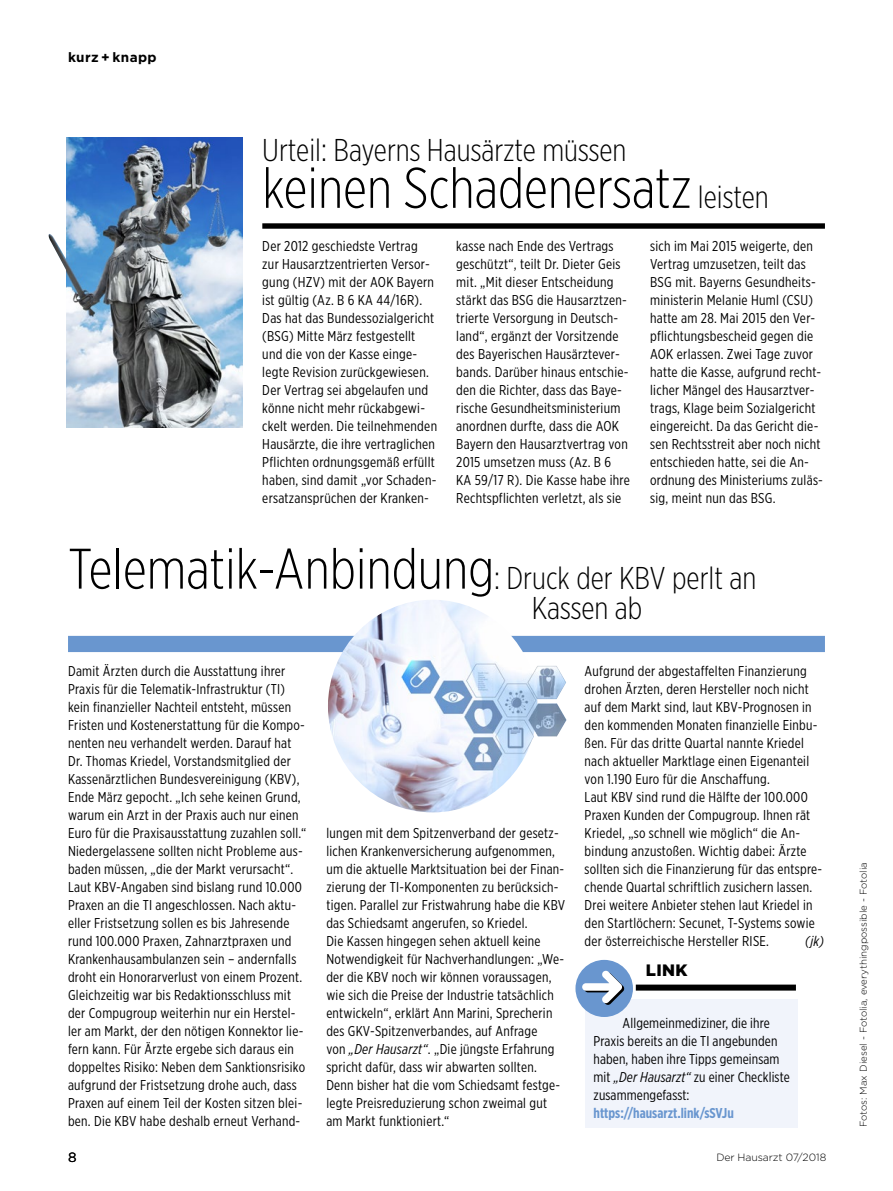
<style>
.page{position:relative;width:893px;height:1191px;background:#fff}
.page>*{position:absolute;margin:0;border:0;box-sizing:border-box;transform-origin:0 0}
.t1{font:300 57px "Gotham X Narrow";color:#000}
.t2{font:300 31.5px "Gotham X Narrow";color:#000}
.t3{font:900 16.5px "Gotham";color:#000}
.t4{font:14.25px/18px "Gotham X Narrow";letter-spacing:.02em;color:#000}
.t5{font:700 14.25px "Gotham X Narrow";color:#6996cf}
.t6{font:italic 14.25px "Gotham X Narrow";color:#000}
.t7{font:700 13.5px "Gotham";letter-spacing:.03em;color:#000}
.t8{font:13.5px "Gotham";color:#000}
.t9{font:300 10.5px "Gotham";letter-spacing:-.01em;color:#000}
.t10{font:300 9.75px "Gotham";color:#000}
.s1{font-size:31.5px}
.s2{font-style:italic}
</style>
<div class="page">
<div style="left:262px;top:223px;width:563px;height:6px;background:#000"></div>
<div style="left:68px;top:636px;width:757px;height:16px;background:#6996cf"></div>
<div style="left:585px;top:999px;width:212px;height:128px;background:#f1f4fb"></div>
<div style="left:636px;top:984px;width:160px;height:6px;background:#000"></div>
<div style="left:575px;top:960px;width:58px;height:57px;background:#6996cf;border-radius:50%"></div>
<svg style="left:582px;top:970px;width:42px;height:35px"></svg>
<img style="left:328px;top:600px;width:209px;height:212px">
<img style="left:66px;top:137px;width:176px;height:290px">
<img style="left:49px;top:234px;width:35px;height:59px">
<img style="left:464px;top:665px;width:102px;height:105px">
<p class="t7" style="left:68px;top:48px;width:90px">kurz + knapp</p>
<h2 class="t2" style="left:262px;top:132px;width:366px">Urteil: Bayerns Hausärzte müssen</h2>
<h1 class="t1" style="left:262px;top:154px;width:508px">keinen Schadenersatz <span class="s1">leisten</span></h1>
<p class="t4" style="left:262px;top:237px;width:176px">Der 2012 geschiedste Vertrag zur Hausarztzentrierten Versor&shy;gung (HZV) mit der AOK Bayern ist gültig (Az. B 6 KA 44/16R).<br>Das hat das Bundessozialgericht (BSG) Mitte März festgestellt und die von der Kasse einge&shy;legte Revision zurückgewiesen.<br>Der Vertrag sei abgelaufen und könne nicht mehr rückabgewi&shy;ckelt werden. Die teilnehmenden<br>Hausärzte, die ihre vertraglichen<br>Pflichten ordnungsgemäß erfüllt haben, sind damit „vor Schaden&shy;ersatzansprüchen der Kranken-</p>
<p class="t4" style="left:456px;top:237px;width:175px">kasse nach Ende des Vertrags geschützt“, teilt Dr. Dieter Geis mit. „Mit dieser Entscheidung stärkt das BSG die Hausarztzen&shy;trierte Versorgung in Deutsch&shy;land“, ergänzt der Vorsitzende des Bayerischen Hausärztever&shy;bands. Darüber hinaus entschie&shy;den die Richter, dass das Baye&shy;rische Gesundheitsministerium anordnen durfte, dass die AOK<br>Bayern den Hausarztvertrag von<br>2015 umsetzen muss (Az. B 6<br>KA 59/17 R). Die Kasse habe ihre<br>Rechtspflichten verletzt, als sie</p>
<p class="t4" style="left:650px;top:237px;width:174px">sich im Mai 2015 weigerte, den<br>Vertrag umzusetzen, teilt das<br>BSG mit. Bayerns Gesundheits&shy;ministerin Melanie Huml (CSU) hatte am 28. Mai 2015 den Ver&shy;pflichtungsbescheid gegen die<br>AOK erlassen. Zwei Tage zuvor hatte die Kasse, aufgrund recht&shy;licher Mängel des Hausarztver&shy;trags, Klage beim Sozialgericht eingereicht. Da das Gericht die&shy;sen Rechtsstreit aber noch nicht entschieden hatte, sei die An&shy;ordnung des Ministeriums zuläs&shy;sig, meint nun das BSG.</p>
<h1 class="t1" style="left:68px;top:535px;width:690px">Telematik-Anbindung<span class="s1">: Druck der KBV perlt an</span></h1>
<h2 class="t2" style="left:532px;top:589px;width:112px">Kassen ab</h2>
<p class="t4" style="left:68px;top:662px;width:240px">Damit Ärzten durch die Ausstattung ihrer Praxis für die Telematik-Infrastruktur (TI) kein finanzieller Nachteil entsteht, müssen Fristen und Kostenerstattung für die Kompo&shy;nenten neu verhandelt werden. Darauf hat Dr. Thomas Kriedel, Vorstandsmitglied der Kassenärztlichen Bundesvereinigung (KBV), Ende März gepocht. „Ich sehe keinen Grund, warum ein Arzt in der Praxis auch nur einen Euro für die Praxisausstattung zuzahlen soll.“ Niedergelassene sollten nicht Probleme aus&shy;baden müssen, „die der Markt verursacht“.<br>Laut KBV-Angaben sind bislang rund 10.000<br>Praxen an die TI angeschlossen. Nach aktu&shy;eller Fristsetzung sollen es bis Jahresende rund 100.000 Praxen, Zahnarztpraxen und Krankenhausambulanzen sein – andernfalls droht ein Honorarverlust von einem Prozent.<br>Gleichzeitig war bis Redaktionsschluss mit der Compugroup weiterhin nur ein Herstel&shy;ler am Markt, der den nötigen Konnektor lie&shy;fern kann. Für Ärzte ergebe sich daraus ein doppeltes Risiko: Neben dem Sanktionsrisiko aufgrund der Fristsetzung drohe auch, dass Praxen auf einem Teil der Kosten sitzen blei&shy;ben. Die KBV habe deshalb erneut Verhand-</p>
<p class="t4" style="left:326px;top:824px;width:240px">lungen mit dem Spitzenverband der gesetz&shy;lichen Krankenversicherung aufgenommen, um die aktuelle Marktsituation bei der Finan&shy;zierung der TI-Komponenten zu berücksich&shy;tigen. Parallel zur Fristwahrung habe die KBV das Schiedsamt angerufen, so Kriedel.<br>Die Kassen hingegen sehen aktuell keine Notwendigkeit für Nachverhandlungen: „We&shy;der die KBV noch wir können voraussagen, wie sich die Preise der Industrie tatsächlich entwickeln“, erklärt Ann Marini, Sprecherin des GKV-Spitzenverbandes, auf Anfrage<br>von <span class="s2">„Der Hausarzt“</span>. „Die jüngste Erfahrung spricht dafür, dass wir abwarten sollten.<br>Denn bisher hat die vom Schiedsamt festge&shy;legte Preisreduzierung schon zweimal gut am Markt funktioniert.“</p>
<p class="t4" style="left:585px;top:661px;width:239px">Aufgrund der abgestaffelten Finanzierung drohen Ärzten, deren Hersteller noch nicht auf dem Markt sind, laut KBV-Prognosen in den kommenden Monaten finanzielle Einbu&shy;ßen. Für das dritte Quartal nannte Kriedel nach aktueller Marktlage einen Eigenanteil von 1.190 Euro für die Anschaffung.<br>Laut KBV sind rund die Hälfte der 100.000<br>Praxen Kunden der Compugroup. Ihnen rät Kriedel, „so schnell wie möglich“ die An&shy;bindung anzustoßen. Wichtig dabei: Ärzte sollten sich die Finanzierung für das entspre&shy;chende Quartal schriftlich zusichern lassen.<br>Drei weitere Anbieter stehen laut Kriedel in den Startlöchern: Secunet, T-Systems sowie der österreichische Hersteller RISE.</p>
<p class="t6" style="left:805px;top:932px;width:21px">(jk)</p>
<p class="t3" style="left:646px;top:959px;width:43px">LINK</p>
<p class="t4" style="left:594px;top:1014px;width:198px;text-indent:29px">Allgemeinmediziner, die ihre<br>Praxis bereits an die TI angebunden haben, haben ihre Tipps gemeinsam mit <span class="s2">„Der Hausarzt“</span> zu einer Checkliste zusammengefasst:</p>
<p class="t5" style="left:594px;top:1104px;width:142px">https://hausarzt.link/sSVJu</p>
<p class="t8" style="left:68px;top:1148px;width:10px">8</p>
<p class="t9" style="left:716px;top:1150px;width:111px">Der Hausarzt 07/2018</p>
<p class="t10" style="left:857px;top:1127px;width:266px;rotate:-90deg">Fotos: Max Diesel - Fotolia, everythingpossible - Fotolia</p>
</div>
